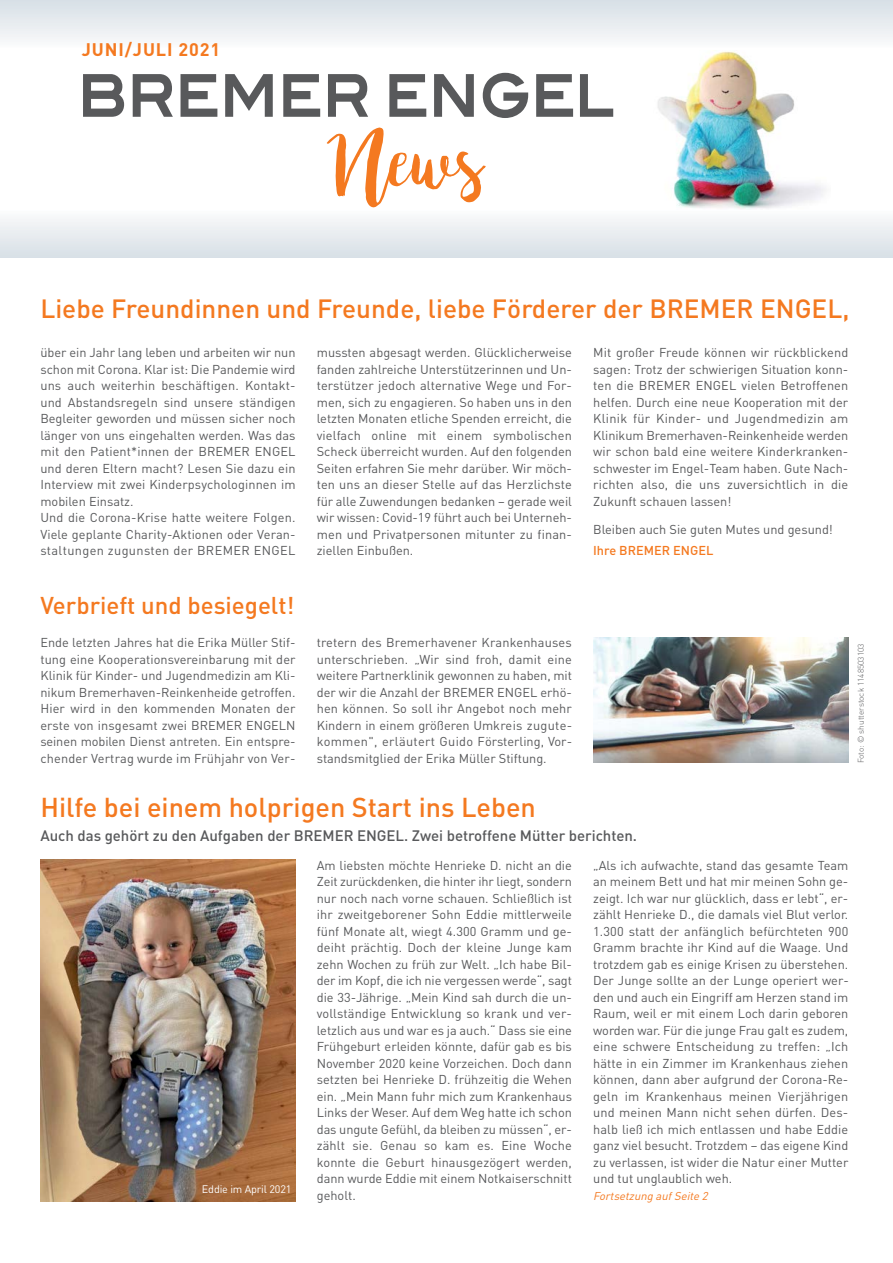
<style>
.page{position:relative;width:893px;height:1263px;background:#fff}
.page>*{position:absolute;margin:0;border:0;box-sizing:border-box;transform-origin:0 0}
.t1{font:75.75px "bromello";color:#f47920}
.t2{font:500 27px "DIN";color:#f47920}
.t3{font:500 26.1px "DIN";color:#f47920}
.t4{font:500 24px "DIN";color:#f47920}
.t5{font:700 18px "DIN";letter-spacing:.05em;color:#f47920}
.t6{font:500 15px "DIN";color:#58595b}
.t7{font:12.75px/16.5px "DIN";color:#58595b;text-align:justify}
.t8{font:500 12.75px "DIN";color:#f47920}
.t9{font:italic 11.25px "DIN";color:#f47920}
.t10{font:10.8px "DIN";letter-spacing:-.015em;color:#fff}
.t11{font:300 8.25px "DIN";color:#58595b}
</style>
<div class="page">
<img style="left:40px;top:860px;width:256px;height:341px">
<img style="left:658px;top:51px;width:167px;height:158px">
<svg style="left:83px;top:74px;width:41px;height:43px"></svg>
<svg style="left:133px;top:74px;width:40px;height:43px"></svg>
<svg style="left:181px;top:74px;width:36px;height:43px"></svg>
<svg style="left:225px;top:74px;width:48px;height:43px"></svg>
<svg style="left:283px;top:74px;width:37px;height:43px"></svg>
<svg style="left:328px;top:74px;width:40px;height:43px"></svg>
<svg style="left:389px;top:74px;width:37px;height:43px"></svg>
<svg style="left:434px;top:74px;width:40px;height:43px"></svg>
<svg style="left:483px;top:73px;width:45px;height:45px"></svg>
<svg style="left:536px;top:74px;width:37px;height:43px"></svg>
<svg style="left:580px;top:74px;width:33px;height:43px"></svg>
<div style="left:0;top:0;width:893px;height:47px;background:linear-gradient(to bottom,#d6dfe6,#fafafb)"></div>
<div style="left:0;top:211px;width:893px;height:47px;background:linear-gradient(to bottom,#fbfbfb,#d7dfe6)"></div>
<img style="left:593px;top:637px;width:255px;height:126px">
<h3 class="t5" style="left:82px;top:44px;width:140px">JUNI/JULI 2021</h3>
<h1 class="t1" style="left:336px;top:115px;width:149px">News</h1>
<h3 class="t3" style="left:40px;top:299px;width:811px">Liebe Freundinnen und Freunde, liebe Förderer der BREMER ENGEL,</h3>
<p class="t7" style="left:40px;top:344px;width:257px;text-align:left">über ein Jahr lang leben und arbeiten wir nun schon mit Corona. Klar ist: Die Pandemie wird uns auch weiterhin beschäftigen. Kontakt&shy;und Abstandsregeln sind unsere ständigen Begleiter geworden und müssen sicher noch länger von uns eingehalten werden. Was das mit den Patient*innen der BREMER ENGEL und deren Eltern macht? Lesen Sie dazu ein Interview mit zwei Kinderpsychologinnen im mobilen Einsatz.<br>Und die Corona-Krise hatte weitere Folgen.<br>Viele geplante Charity-Aktionen oder Veran&shy;staltungen zugunsten der BREMER ENGEL</p>
<p class="t7" style="left:317px;top:344px;width:257px">mussten abgesagt werden. Glücklicherweise fanden zahlreiche Unterstützerinnen und Un&shy;terstützer jedoch alternative Wege und For&shy;men, sich zu engagieren. So haben uns in den letzten Monaten etliche Spenden erreicht, die vielfach online mit einem symbolischen Scheck überreicht wurden. Auf den folgenden Seiten erfahren Sie mehr darüber. Wir möch&shy;ten uns an dieser Stelle auf das Herzlichste für alle Zuwendungen bedanken – gerade weil wir wissen: Covid-19 führt auch bei Unterneh&shy;men und Privatpersonen mitunter zu finan&shy;ziellen Einbußen.</p>
<p class="t7" style="left:593px;top:344px;width:257px">Mit großer Freude können wir rückblickend sagen: Trotz der schwierigen Situation konn&shy;ten die BREMER ENGEL vielen Betroffenen helfen. Durch eine neue Kooperation mit der Klinik für Kinder- und Jugendmedizin am Klinikum Bremerhaven-Reinkenheide werden wir schon bald eine weitere Kinderkranken&shy;schwester im Engel-Team haben. Gute Nach&shy;richten also, die uns zuversichtlich in die Zukunft schauen lassen!</p>
<p class="t7" style="left:593px;top:521px;width:241px">Bleiben auch Sie guten Mutes und gesund!</p>
<p class="t8" style="left:593px;top:546px;width:122px">Ihre BREMER ENGEL</p>
<h3 class="t4" style="left:40px;top:597px;width:256px">Verbrieft und besiegelt!</h3>
<p class="t7" style="left:40px;top:634px;width:257px">Ende letzten Jahres hat die Erika Müller Stif&shy;tung eine Kooperationsvereinbarung mit der Klinik für Kinder- und Jugendmedizin am Kli&shy;nikum Bremerhaven-Reinkenheide getroffen.<br>Hier wird in den kommenden Monaten der erste von insgesamt zwei BREMER ENGELN seinen mobilen Dienst antreten. Ein entspre&shy;chender Vertrag wurde im Frühjahr von Ver-</p>
<p class="t7" style="left:317px;top:634px;width:257px">tretern des Bremerhavener Krankenhauses unterschrieben. „Wir sind froh, damit eine weitere Partnerklinik gewonnen zu haben, mit der wir die Anzahl der BREMER ENGEL erhö&shy;hen können. So soll ihr Angebot noch mehr Kindern in einem größeren Umkreis zugute&shy;kommen", erläutert Guido Försterling, Vor&shy;standsmitglied der Erika Müller Stiftung.</p>
<p class="t11" style="left:858px;top:763px;width:121px;rotate:-90deg">Foto: © shutterstock 1148503103</p>
<h2 class="t2" style="left:40px;top:798px;width:497px">Hilfe bei einem holprigen Start ins Leben</h2>
<p class="t6" style="left:40px;top:830px;width:598px">Auch das gehört zu den Aufgaben der BREMER ENGEL. Zwei betroffene Mütter berichten.</p>
<p class="t10" style="left:202px;top:1182px;width:91px">Eddie im April 2021</p>
<p class="t7" style="left:317px;top:856px;width:257px">Am liebsten möchte Henrieke D. nicht an die Zeit zurückdenken, die hinter ihr liegt, sondern nur noch nach vorne schauen. Schließlich ist ihr zweitgeborener Sohn Eddie mittlerweile fünf Monate alt, wiegt 4.300 Gramm und ge&shy;deiht prächtig. Doch der kleine Junge kam zehn Wochen zu früh zur Welt. „Ich habe Bil&shy;der im Kopf, die ich nie vergessen werde“, sagt die 33-Jährige. „Mein Kind sah durch die un&shy;vollständige Entwicklung so krank und ver&shy;letzlich aus und war es ja auch.“ Dass sie eine Frühgeburt erleiden könnte, dafür gab es bis November 2020 keine Vorzeichen. Doch dann setzten bei Henrieke D. frühzeitig die Wehen ein. „Mein Mann fuhr mich zum Krankenhaus Links der Weser. Auf dem Weg hatte ich schon das ungute Gefühl, da bleiben zu müssen“, er&shy;zählt sie. Genau so kam es. Eine Woche konnte die Geburt hinausgezögert werden, dann wurde Eddie mit einem Notkaiserschnitt geholt.</p>
<p class="t7" style="left:593px;top:856px;width:257px">„Als ich aufwachte, stand das gesamte Team an meinem Bett und hat mir meinen Sohn ge&shy;zeigt. Ich war nur glücklich, dass er lebt“, er&shy;zählt Henrieke D., die damals viel Blut verlor.<br>1.300 statt der anfänglich befürchteten 900<br>Gramm brachte ihr Kind auf die Waage. Und trotzdem gab es einige Krisen zu überstehen.<br>Der Junge sollte an der Lunge operiert wer&shy;den und auch ein Eingriff am Herzen stand im Raum, weil er mit einem Loch darin geboren worden war. Für die junge Frau galt es zudem, eine schwere Entscheidung zu treffen: „Ich hätte in ein Zimmer im Krankenhaus ziehen können, dann aber aufgrund der Corona-Re&shy;geln im Krankenhaus meinen Vierjährigen und meinen Mann nicht sehen dürfen. Des&shy;halb ließ ich mich entlassen und habe Eddie ganz viel besucht. Trotzdem – das eigene Kind zu verlassen, ist wider die Natur einer Mutter und tut unglaublich weh.</p>
<p class="t9" style="left:593px;top:1188px;width:119px">Fortsetzung aufSeite 2</p>
</div>
